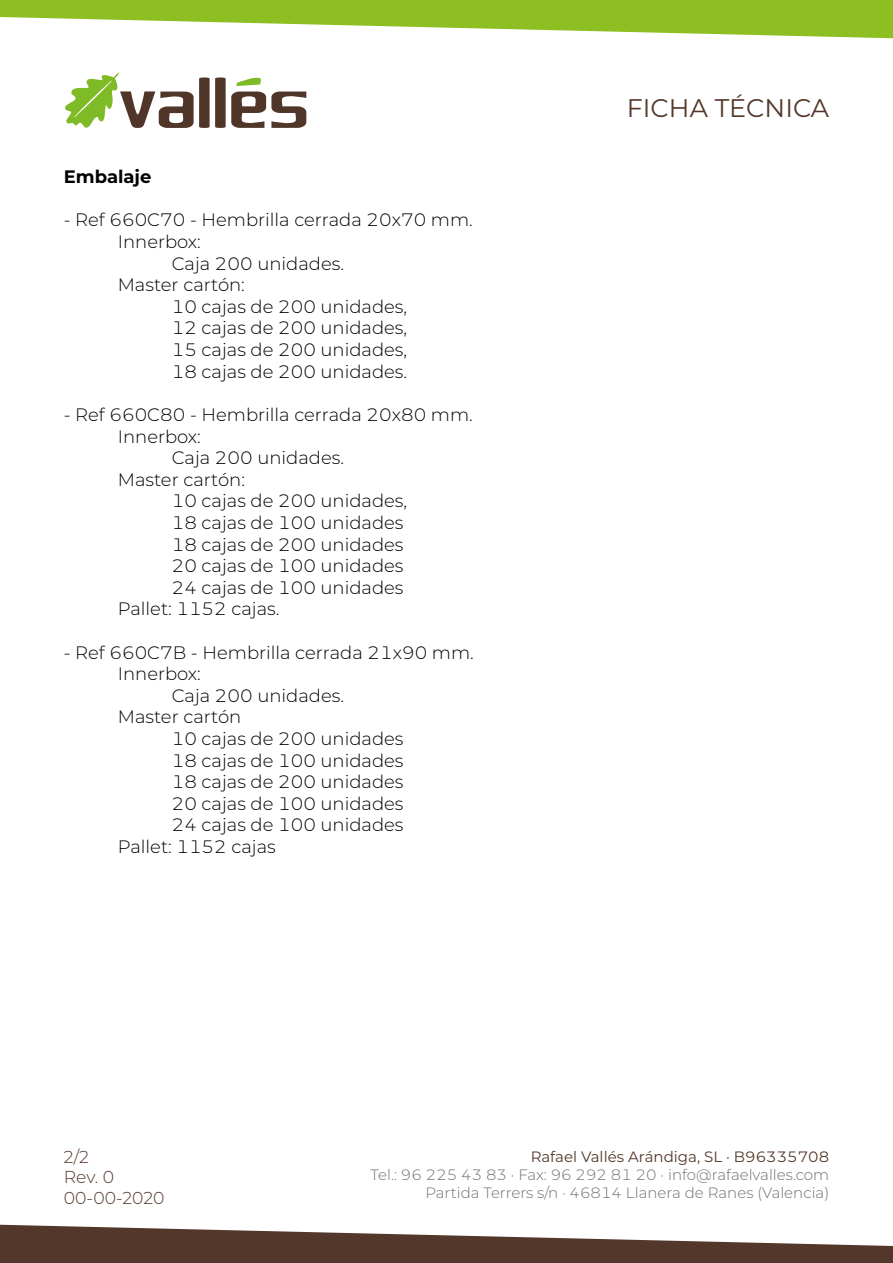
<style>
.page{position:relative;width:893px;height:1263px;background:#fff}
.page>*{position:absolute;margin:0;border:0;box-sizing:border-box;transform-origin:0 0}
.t1{font:25.5px "Montserrat";color:#53372a}
.t2{font:300 18px "Montserrat";color:#000}
.t3{font:700 18px "Montserrat";color:#000}
.t4{font:300 17.25px/20.7px "Montserrat";color:#53372a}
.t5{font:300 15px/18px "Montserrat";color:#706f6f;text-align:right}
.t6{font:15px "Montserrat";color:#53372a}
</style>
<div class="page">
<svg style="left:65px;top:72px;width:241px;height:56px"></svg>
<svg style="left:0;top:0;width:893px;height:38px"></svg>
<svg style="left:0;top:1225px;width:893px;height:38px"></svg>
<p class="t3" style="left:64px;top:164px;width:89px">Embalaje</p>
<p class="t2" style="left:64px;top:208px;width:411px">- Ref 660C70 - Hembrilla cerrada 20x70 mm.</p>
<p class="t2" style="left:118px;top:229px;width:84px">Innerbox:</p>
<p class="t2" style="left:172px;top:251px;width:174px">Caja 200 unidades.</p>
<p class="t2" style="left:118px;top:273px;width:129px">Master cartón:</p>
<p class="t2" style="left:172px;top:294px;width:237px">10 cajas de 200 unidades,</p>
<p class="t2" style="left:172px;top:316px;width:237px">12 cajas de 200 unidades,</p>
<p class="t2" style="left:172px;top:337px;width:237px">15 cajas de 200 unidades,</p>
<p class="t2" style="left:172px;top:359px;width:237px">18 cajas de 200 unidades.</p>
<p class="t2" style="left:64px;top:402px;width:411px">- Ref 660C80 - Hembrilla cerrada 20x80 mm.</p>
<p class="t2" style="left:118px;top:424px;width:84px">Innerbox:</p>
<p class="t2" style="left:172px;top:445px;width:174px">Caja 200 unidades.</p>
<p class="t2" style="left:118px;top:467px;width:129px">Master cartón:</p>
<p class="t2" style="left:172px;top:489px;width:237px">10 cajas de 200 unidades,</p>
<p class="t2" style="left:172px;top:510px;width:233px">18 cajas de 100 unidades</p>
<p class="t2" style="left:172px;top:532px;width:233px">18 cajas de 200 unidades</p>
<p class="t2" style="left:172px;top:553px;width:233px">20 cajas de 100 unidades</p>
<p class="t2" style="left:172px;top:575px;width:233px">24 cajas de 100 unidades</p>
<p class="t2" style="left:118px;top:597px;width:163px">Pallet: 1152 cajas.</p>
<p class="t2" style="left:64px;top:640px;width:411px">- Ref 660C7B - Hembrilla cerrada 21x90 mm.</p>
<p class="t2" style="left:118px;top:661px;width:84px">Innerbox:</p>
<p class="t2" style="left:172px;top:683px;width:174px">Caja 200 unidades.</p>
<p class="t2" style="left:118px;top:705px;width:125px">Master cartón</p>
<p class="t2" style="left:172px;top:726px;width:233px">10 cajas de 200 unidades</p>
<p class="t2" style="left:172px;top:748px;width:233px">18 cajas de 100 unidades</p>
<p class="t2" style="left:172px;top:769px;width:233px">18 cajas de 200 unidades</p>
<p class="t2" style="left:172px;top:791px;width:233px">20 cajas de 100 unidades</p>
<p class="t2" style="left:172px;top:813px;width:233px">24 cajas de 100 unidades</p>
<p class="t2" style="left:118px;top:834px;width:160px">Pallet: 1152 cajas</p>
<h1 class="t1" style="left:627px;top:90px;width:204px">FICHA TÉCNICA</h1>
<p class="t4" style="left:64px;top:1146px;width:102px">2/2<br>Rev. 0<br>00-00-2020</p>
<p class="t6" style="left:531px;top:1146px;width:300px">Rafael Vallés Arándiga, SL · B96335708</p>
<p class="t5" style="left:371px;top:1165px;width:460px">Tel.: 96 225 43 83 · Fax: 96 292 81 20 · info@rafaelvalles.com<br>Partida Terrers s/n · 46814 Llanera de Ranes (Valencia)</p>
</div>
